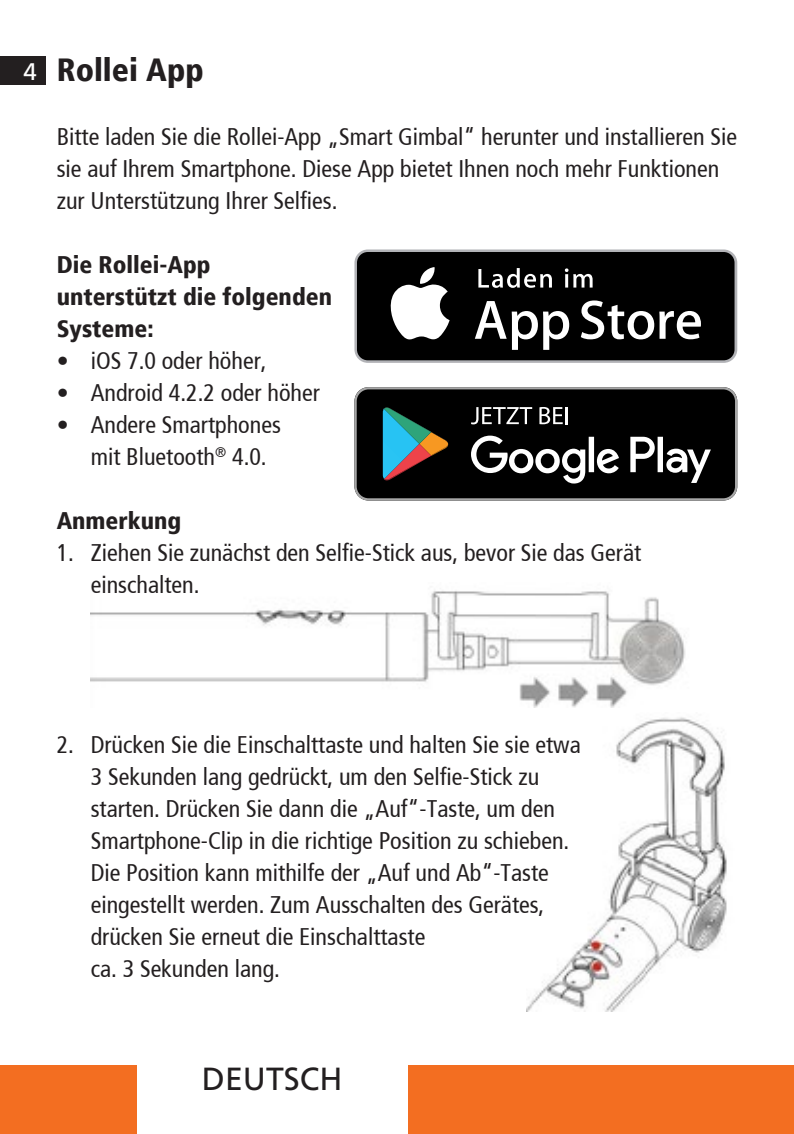
<style>
.page{position:relative;width:794px;height:1134px;background:#fff}
.page>*{position:absolute;margin:0;border:0;box-sizing:border-box;transform-origin:0 0}
.t1{font:900 condensed 32px "Frutiger";color:#231f20}
.t2{font:32px "Frutiger LT";color:#231f20}
.t3{font:condensed 24px/32px "Frutiger";color:#231f20}
.t4{font:900 condensed 24px "Frutiger";color:#231f20}
.t5{font:24px "Frutiger LT";color:#fff}
</style>
<div class="page">
<div style="left:0;top:1066px;width:136px;height:68px;background:#f36e21"></div>
<div style="left:408px;top:1066px;width:386px;height:68px;background:#f36e21"></div>
<img style="left:527px;top:717px;width:200px;height:294px">
<img style="left:91px;top:591px;width:595px;height:117px">
<svg style="left:354px;top:249px;width:383px;height:114px;fill:#b2b3b7"></svg>
<div style="left:357px;top:252px;width:377px;height:108px;background:#000;border-radius:11px"></div>
<svg style="left:390px;top:267px;width:59px;height:73px"></svg>
<svg style="left:475px;top:301px;width:31px;height:38px"></svg>
<svg style="left:512px;top:311px;width:57px;height:39px"></svg>
<svg style="left:581px;top:300px;width:120px;height:39px"></svg>
<svg style="left:478px;top:268px;width:74px;height:20px"></svg>
<svg style="left:565px;top:268px;width:27px;height:20px"></svg>
<svg style="left:354px;top:387px;width:383px;height:113px;fill:#000"></svg>
<svg style="left:471px;top:436px;width:240px;height:47px"></svg>
<svg style="left:383px;top:407px;width:66px;height:73px"></svg>
<svg style="left:471px;top:407px;width:61px;height:17px"></svg>
<svg style="left:539px;top:407px;width:24px;height:17px"></svg>
<hr style="left:565px;top:407px;width:3px;height:17px;background:#fff">
<div style="left:0;top:57px;width:45px;height:28px;background:#231f20"></div>
<p class="t5" style="left:24px;top:57px;width:15px">4</p>
<p class="t1" style="left:57px;top:55px;width:149px">Rollei App</p>
<p class="t3" style="left:57px;top:122px;width:682px">Bitte laden Sie die Rollei-App „Smart Gimbal“ herunter und installieren Sie sie auf Ihrem Smartphone. Diese App bietet Ihnen noch mehr Funktionen zur Unterstützung Ihrer Selfies.</p>
<p class="t4" style="left:57px;top:254px;width:155px">Die Rollei-App</p>
<p class="t4" style="left:57px;top:286px;width:277px">unterstützt die folgenden</p>
<p class="t4" style="left:57px;top:318px;width:98px">Systeme:</p>
<p class="t3" style="left:57px;top:346px;width:211px">• iOS 7.0 oder höher,</p>
<p class="t3" style="left:57px;top:378px;width:265px">• Android 4.2.2 oder höher</p>
<p class="t3" style="left:91px;top:410px;width:192px;text-indent:-34px">• Andere Smartphones mit Bluetooth<sup>®</sup> 4.0.</p>
<p class="t4" style="left:57px;top:510px;width:126px">Anmerkung</p>
<p class="t3" style="left:91px;top:538px;width:552px;text-indent:-34px">1. Ziehen Sie zunächst den Selfie-Stick aus, bevor Sie das Gerät einschalten.</p>
<p class="t3" style="left:91px;top:730px;width:491px;text-indent:-34px">2. Drücken Sie die Einschalttaste und halten Sie sie etwa 3 Sekunden lang gedrückt, um den Selfie-Stick zu starten. Drücken Sie dann die „Auf“-Taste, um den Smartphone-Clip in die richtige Position zu schieben.<br>Die Position kann mithilfe der „Auf und Ab“-Taste eingestellt werden. Zum Ausschalten des Gerätes, drücken Sie erneut die Einschalttaste<br>ca. 3 Sekunden lang.</p>
<p class="t2" style="left:202px;top:1060px;width:142px">DEUTSCH</p>
</div>
